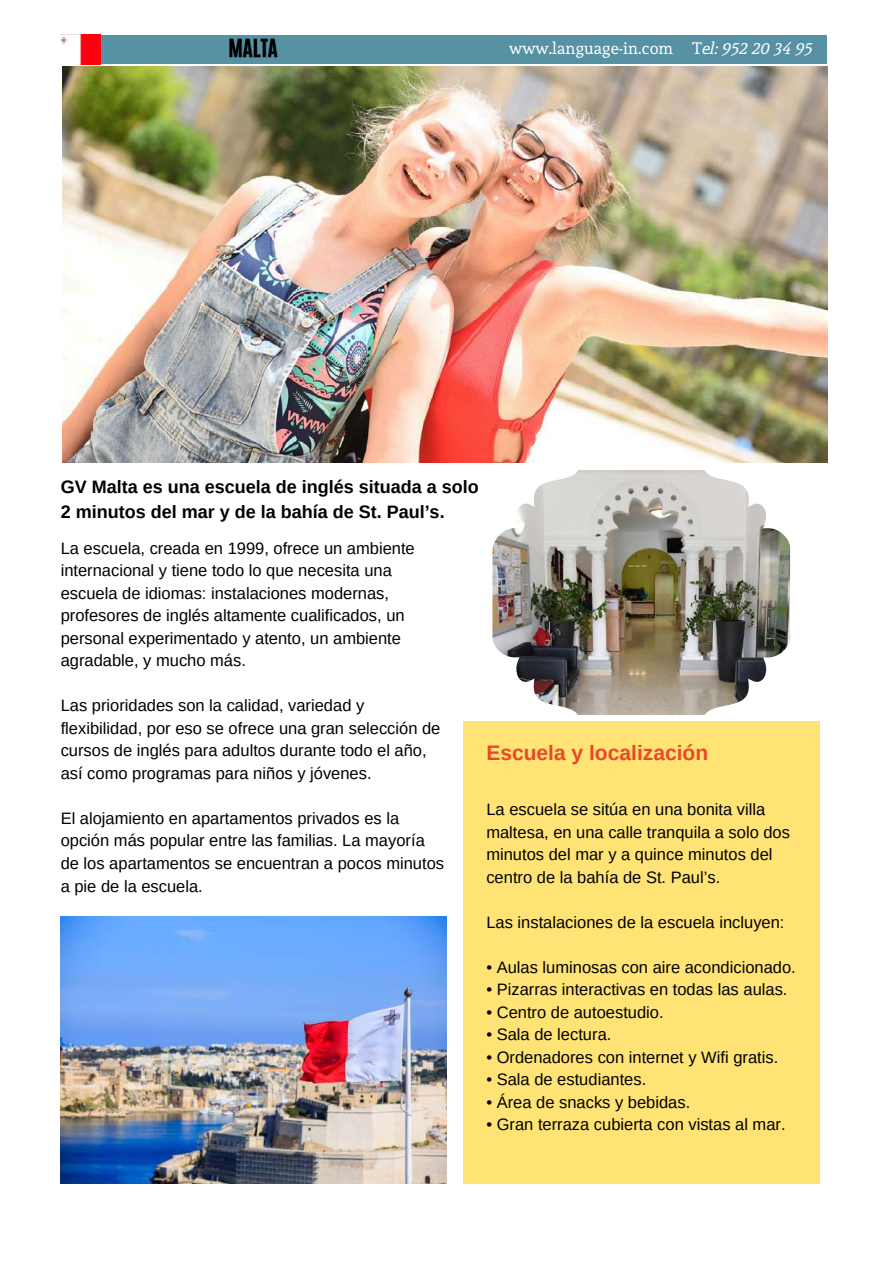
<style>
.page{position:relative;width:894px;height:1264px;background:#fff}
.page>*{position:absolute;margin:0;border:0;box-sizing:border-box;transform-origin:0 0}
.t1{font:700 21px "Arimo";color:#e9482b}
.t2{font:21px "CA Generated";color:#000}
.t3{font:700 18px/24.8px "Arimo";color:#000}
.t4{font:16.5px/22.5px "Arimo";color:#000}
.t5{font:16.5px "Andada";color:#fff}
.s1{font-family:"CA Generated"}
</style>
<div class="page">
<div style="left:101px;top:36px;width:725px;height:28px;background:#5691a4"></div>
<div style="left:463px;top:721px;width:356px;height:462px;background:#ffe374"></div>
<img style="left:61px;top:35px;width:39px;height:29px">
<img style="left:63px;top:67px;width:764px;height:395px">
<img style="left:492px;top:470px;width:299px;height:245px">
<img style="left:61px;top:916px;width:386px;height:267px">
<p class="t2" style="left:228px;top:33px;width:51px">MALTA</p>
<p class="t5" style="left:509px;top:39px;width:305px">www.language-in.com T<span class="s1">el: 952 20 34 95</span></p>
<p class="t3" style="left:61px;top:474px;width:419px">GV Malta es una escuela de inglés situada a solo<br>2 minutos del mar y de la bahía de St. Paul’s.</p>
<p class="t4" style="left:61px;top:537px;width:355px">La escuela, creada en 1999, ofrece un ambiente internacional y tiene todo lo que necesita una escuela de idiomas: instalaciones modernas, profesores de inglés altamente cualificados, un personal experimentado y atento, un ambiente agradable, y mucho más.</p>
<p class="t4" style="left:61px;top:694px;width:381px">Las prioridades son la calidad, variedad y flexibilidad, por eso se ofrece una gran selección de cursos de inglés para adultos durante todo el año, así como programas para niños y jóvenes.</p>
<p class="t4" style="left:61px;top:807px;width:385px">El alojamiento en apartamentos privados es la opción más popular entre las familias. La mayoría de los apartamentos se encuentran a pocos minutos a pie de la escuela.</p>
<p class="t1" style="left:486px;top:741px;width:223px">Escuela y localización</p>
<p class="t4" style="left:486px;top:798px;width:305px">La escuela se sitúa en una bonita villa maltesa, en una calle tranquila a solo dos minutos del mar y a quince minutos del centro de la bahía de St. Paul’s.</p>
<p class="t4" style="left:486px;top:910px;width:299px">Las instalaciones de la escuela incluyen:</p>
<p class="t4" style="left:486px;top:955px;width:311px">• Aulas luminosas con aire acondicionado.</p>
<p class="t4" style="left:486px;top:978px;width:302px">• Pizarras interactivas en todas las aulas.</p>
<p class="t4" style="left:486px;top:1000px;width:179px">• Centro de autoestudio.</p>
<p class="t4" style="left:486px;top:1023px;width:126px">• Sala de lectura.</p>
<p class="t4" style="left:486px;top:1045px;width:293px">• Ordenadores con internet y Wifi gratis.</p>
<p class="t4" style="left:486px;top:1068px;width:161px">• Sala de estudiantes.</p>
<p class="t4" style="left:486px;top:1090px;width:205px">• Área de snacks y bebidas.</p>
<p class="t4" style="left:486px;top:1113px;width:300px">• Gran terraza cubierta con vistas al mar.</p>
</div>
